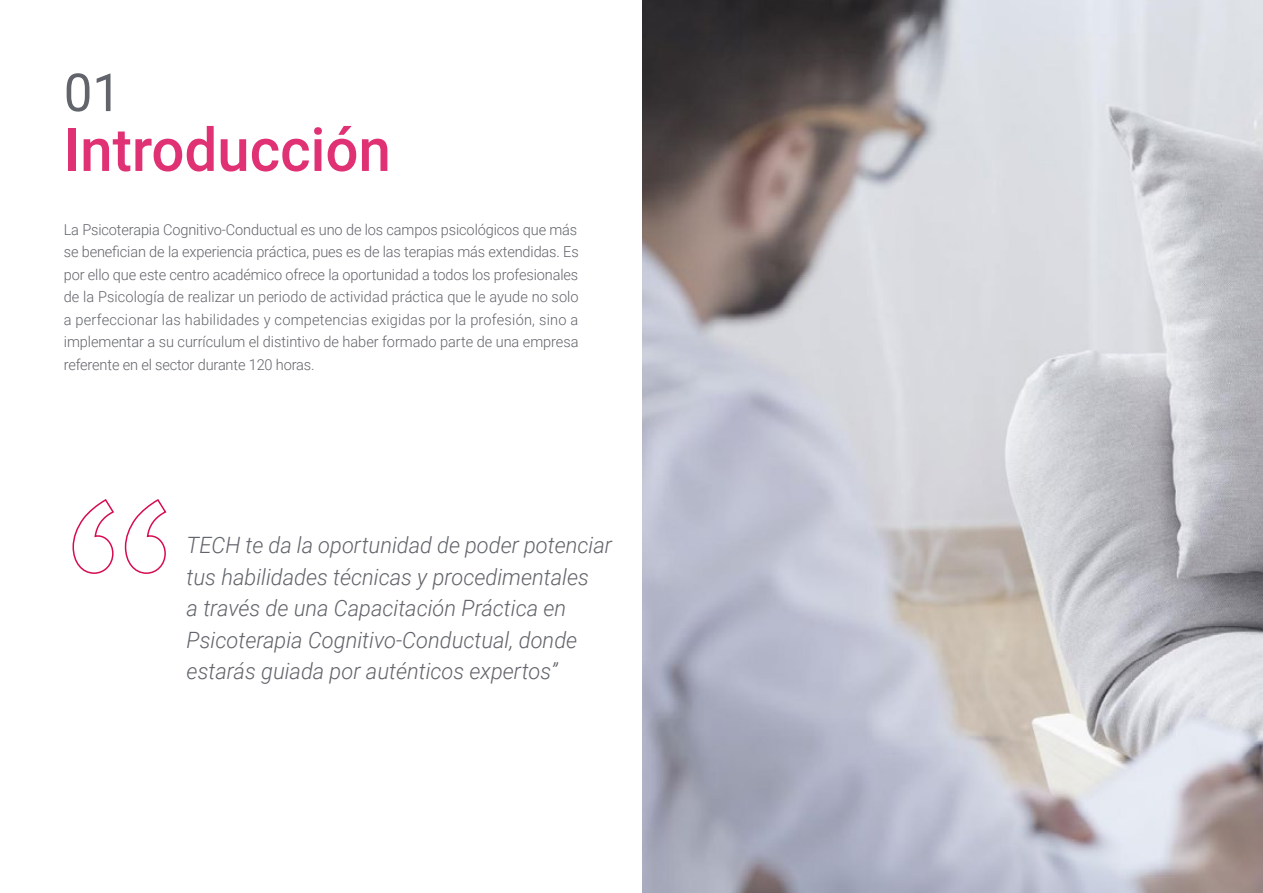
<style>
.page{position:relative;width:1263px;height:893px;background:#fff}
.page>*{position:absolute;margin:0;border:0;box-sizing:border-box;transform-origin:0 0}
.t1{font:500 60px "Roboto";color:#df3174}
.t2{font:52.5px "Roboto";color:#61646a}
.t3{font:italic 300 22.5px/31.5px "Roboto";color:#61646a}
.t4{font:300 15px/22.5px "Roboto";letter-spacing:-.01em;color:#61646a;text-align:justify}
</style>
<div class="page">
<img style="left:642px;top:0;width:621px;height:893px">
<svg style="left:72px;top:499px;width:95px;height:75px"></svg>
<h2 class="t2" style="left:64px;top:56px;width:59px">01</h2>
<h1 class="t1" style="left:64px;top:108px;width:329px">Introducción</h1>
<p class="t4" style="left:64px;top:217px;width:516px">La Psicoterapia Cognitivo-Conductual es uno de los campos psicológicos que más se benefician de la experiencia práctica, pues es de las terapias más extendidas. Es por ello que este centro académico ofrece la oportunidad a todos los profesionales de la Psicología de realizar un periodo de actividad práctica que le ayude no solo a perfeccionar las habilidades y competencias exigidas por la profesión, sino a implementar a su currículum el distintivo de haber formado parte de una empresa referente en el sector durante 120 horas.</p>
<h3 class="t3" style="left:187px;top:529px;width:427px">TECH te da la oportunidad de poder potenciar tus habilidades técnicas y procedimentales<br>a través de una Capacitación Práctica en Psicoterapia Cognitivo-Conductual, donde estarás guiada por auténticos expertos”</h3>
</div>
